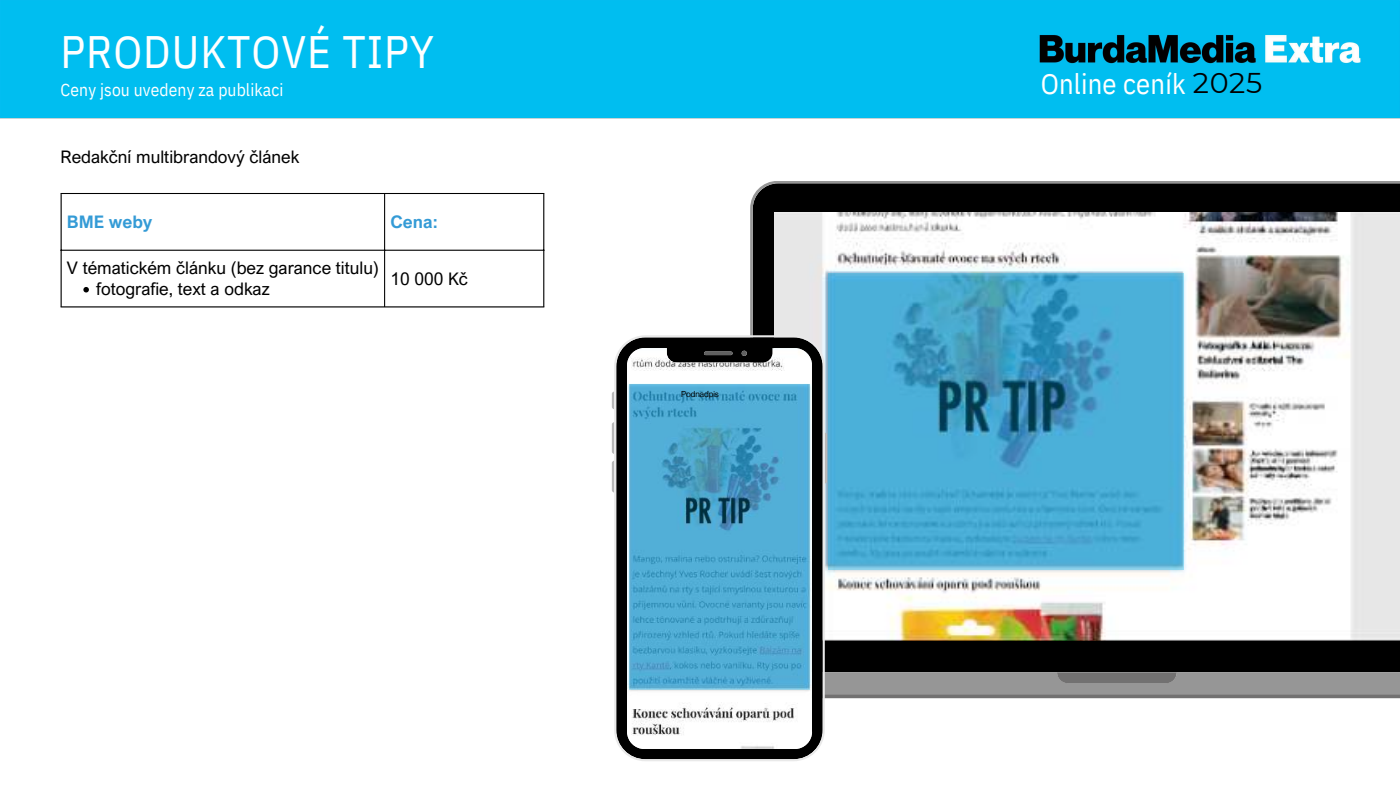
<style>
.page{position:relative;width:1400px;height:788px;background:#fff}
.page>*{position:absolute;margin:0;border:0;box-sizing:border-box;transform-origin:0 0}
.t1{font:45.36px "IBM Plex Sans Cond";letter-spacing:.02em;color:#fff}
.t2{font:28.52px "IBM Plex Sans Cond";letter-spacing:.005em;color:#fff}
.t3{font:17.5px "IBM Plex Sans Cond";letter-spacing:.005em;color:#fff}
.t4{font:17.32px/20.7px "Arial Nova";color:#000}
.t5{font:700 17.32px "Arial Nova";color:#349bd6}
.t6{font:8.4px "Neue Haas Groteskfor Burda D 55";color:#000}
.s1{font-family:"Montserrat";color:#000}
</style>
<div class="page">
<div style="left:0;top:0;width:1400px;height:119px;background:#00bef0"></div>
<svg style="left:750px;top:181px;width:650px;height:513px;background:#292929"></svg>
<svg style="left:1057px;top:672px;width:120px;height:11px"></svg>
<svg style="left:825px;top:694px;width:575px;height:4px;background:#787777"></svg>
<img style="left:775px;top:212px;width:625px;height:428px">
<svg style="left:828px;top:273px;width:355px;height:296px;background:#46a6ce"></svg>
<svg style="left:612px;top:391px;width:2px;height:18px"></svg>
<svg style="left:612px;top:422px;width:2px;height:32px"></svg>
<svg style="left:612px;top:460px;width:2px;height:32px"></svg>
<svg style="left:825px;top:432px;width:2px;height:51px"></svg>
<svg style="left:614px;top:335px;width:211px;height:426px"></svg>
<svg style="left:629px;top:384px;width:181px;height:305px;background:#4da6ce"></svg>
<svg style="left:83px;top:287px;width:6px;height:5px"></svg>
<hr style="left:61px;top:194px;width:1px;height:112px;background:#000">
<hr style="left:384px;top:194px;width:1px;height:112px;background:#000">
<hr style="left:543px;top:194px;width:1px;height:112px;background:#000">
<hr style="left:61px;top:193px;width:483px;height:1px;background:#000">
<hr style="left:61px;top:250px;width:483px;height:1px;background:#000">
<hr style="left:61px;top:306px;width:483px;height:1px;background:#000">
<h1 class="t1" style="left:61px;top:17px;width:375px">PRODUKTOVÉ TIPY</h1>
<p class="t3" style="left:61px;top:76px;width:224px">Ceny jsou uvedeny za publikaci</p>
<p class="t4" style="left:61px;top:146px;width:240px">Redakční multibrandový článek</p>
<p class="t5" style="left:67px;top:212px;width:87px">BME weby</p>
<p class="t5" style="left:390px;top:212px;width:49px">Cena:</p>
<p class="t4" style="left:96px;top:258px;width:284px;text-indent:-29px">V tématickém článku (bez garance titulu) fotografie, text a odkaz</p>
<p class="t4" style="left:390px;top:268px;width:79px">10 000 Kč</p>
<p class="t6" style="left:681px;top:389px;width:39px">Podnadpis</p>
<h2 class="t2" style="left:1041px;top:61px;width:223px">Online ceník <span class="s1">2025</span></h2>
</div>
